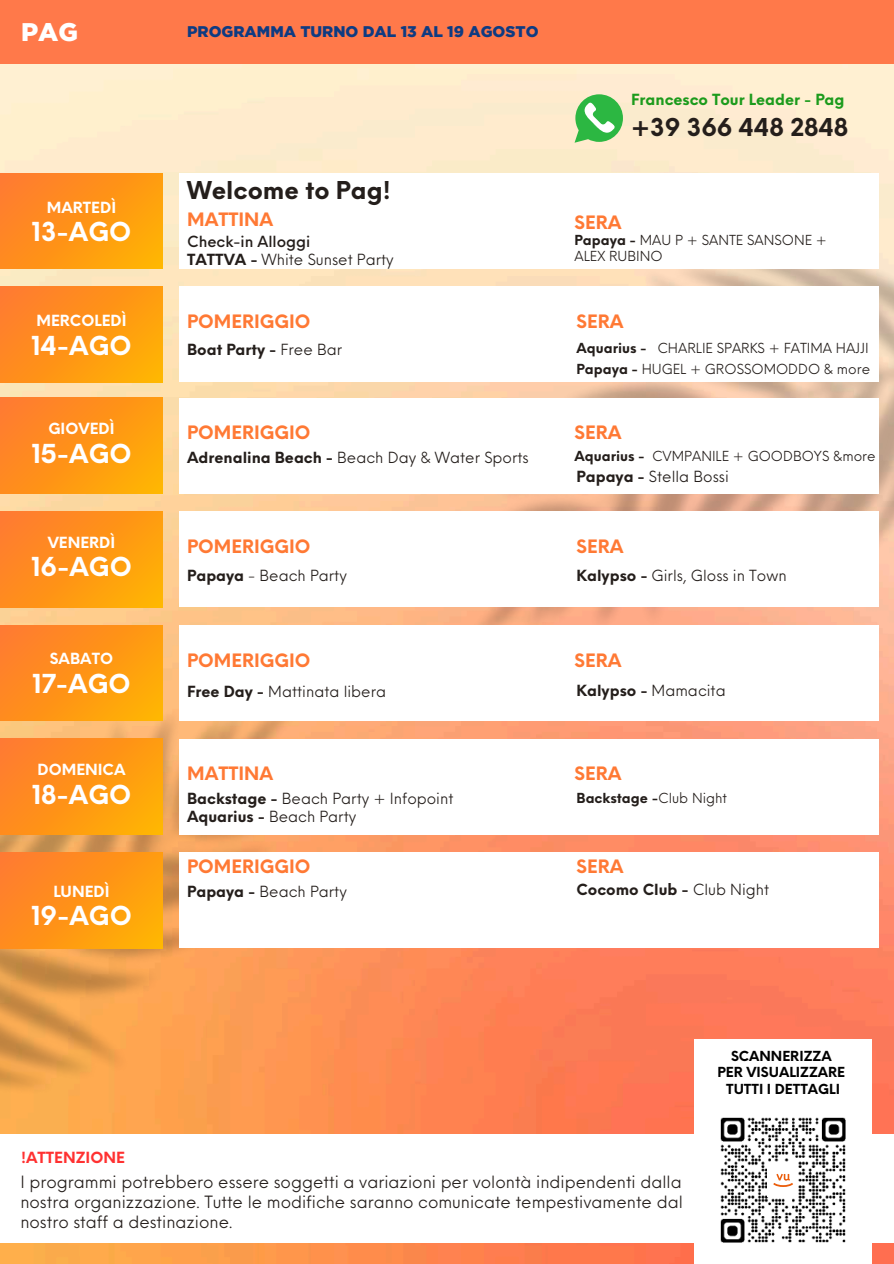
<style>
.page{position:relative;width:894px;height:1264px;background:#fff}
.page>*{position:absolute;margin:0;border:0;box-sizing:border-box;transform-origin:0 0}
.t1{font:700 25.5px "Neue Einstellung";color:#fff}
.t2{font:900 25.5px "Gotham";color:#fff}
.t3{font:700 24px "Neue Einstellung";color:#241e1b}
.t4{font:700 18px "Neue Einstellung";color:#ff7934}
.t5{font:16.5px/20.2px "Neue Einstellung";color:#241e1b;text-align:justify}
.t6{font:900 15.45px "Gotham";color:#0e3b82}
.t7{font:15px/18.3px "Neue Einstellung";color:#241e1b}
.t8{font:700 15px "Neue Einstellung";color:#241e1b}
.t9{font:700 15px "Neue Einstellung";color:#fff}
.t10{font:700 15px "Neue Einstellung";color:#1c9b1c}
.t11{font:500 15px "Neue Einstellung";color:#241e1b}
.t12{font:700 15px "Neue Einstellung";color:#ff3131}
.t13{font:13.5px/15.8px "Neue Einstellung";color:#241e1b}
.t14{font:700 13.5px/16.8px "Neue Einstellung";color:#000;text-align:center}
.t15{font:700 13.5px "Neue Einstellung";color:#241e1b}
.s1{font-weight:700}
.s2{font-weight:400}
</style>
<div class="page">
<img style="left:0;top:64px;width:893px;height:1199px">
<img style="left:437px;top:173px;width:456px;height:601px">
<img style="left:0;top:565px;width:332px;height:569px">
<div style="left:0;top:0;width:893px;height:64px;background:#ff794a"></div>
<div style="left:180px;top:173px;width:698px;height:96px;background:#fff"></div>
<div style="left:180px;top:286px;width:698px;height:96px;background:#fff"></div>
<div style="left:180px;top:397px;width:698px;height:96px;background:#fff"></div>
<div style="left:180px;top:511px;width:698px;height:96px;background:#fff"></div>
<div style="left:180px;top:625px;width:698px;height:95px;background:#fff"></div>
<div style="left:180px;top:738px;width:698px;height:96px;background:#fff"></div>
<div style="left:180px;top:852px;width:698px;height:96px;background:#fff"></div>
<div style="left:0;top:173px;width:163px;height:96px;background:linear-gradient(to right,#ff8128,#ffa907)"></div>
<div style="left:0;top:286px;width:163px;height:96px;background:linear-gradient(to right,#ff8128,#ffa907)"></div>
<div style="left:0;top:397px;width:163px;height:96px;background:linear-gradient(to right,#ff8128,#ffa907)"></div>
<div style="left:0;top:511px;width:163px;height:96px;background:linear-gradient(to right,#ff8128,#ffa907)"></div>
<div style="left:0;top:625px;width:163px;height:95px;background:linear-gradient(to right,#ff8028,#ffa907)"></div>
<div style="left:0;top:738px;width:163px;height:96px;background:linear-gradient(to right,#ff8128,#ffa907)"></div>
<div style="left:0;top:852px;width:163px;height:96px;background:linear-gradient(to right,#ff8128,#ffa907)"></div>
<div style="left:0;top:1134px;width:893px;height:109px;background:#fff"></div>
<div style="left:694px;top:1039px;width:177px;height:224px;background:#fff"></div>
<svg style="left:574px;top:94px;width:48px;height:49px"></svg>
<img style="left:720px;top:1117px;width:126px;height:126px">
<div style="left:766px;top:1163px;width:31px;height:34px;background:#fff"></div>
<div style="left:769px;top:1166px;width:27px;height:27px;border:1px solid #fff;border-radius:50%"></div>
<svg style="left:773px;top:1173px;width:19px;height:13px"></svg>
<h1 class="t2" style="left:21px;top:18px;width:59px">PAG</h1>
<p class="t6" style="left:187px;top:22px;width:353px">PROGRAMMA TURNO DAL 13 AL 19 AGOSTO</p>
<p class="t9" style="left:47px;top:193px;width:71px">MARTEDÌ</p>
<h1 class="t1" style="left:32px;top:208px;width:101px">13-AGO</h1>
<p class="t9" style="left:36px;top:307px;width:91px">MERCOLEDÌ</p>
<h2 class="t3" style="left:187px;top:168px;width:205px">Welcome to Pag!</h2>
<p class="t11" style="left:187px;top:228px;width:125px">Check-in Alloggi</p>
<p class="t4" style="left:187px;top:203px;width:87px">MATTINA</p>
<p class="t7" style="left:187px;top:249px;width:208px"><span class="s1">TATTVA -</span> White Sunset Party</p>
<p class="t4" style="left:187px;top:305px;width:125px">POMERIGGIO</p>
<p class="t10" style="left:631px;top:86px;width:215px">Francesco Tour Leader - Pag</p>
<h2 class="t3" style="left:631px;top:105px;width:219px">+39 366 448 2848</h2>
<p class="t4" style="left:574px;top:206px;width:48px">SERA</p>
<p class="t13" style="left:574px;top:231px;width:254px"><span class="s1">Papaya -</span> MAU P + SANTE SANSONE +<br>ALEX RUBINO</p>
<p class="t4" style="left:576px;top:305px;width:48px">SERA</p>
<h1 class="t1" style="left:31px;top:322px;width:102px">14-AGO</h1>
<p class="t9" style="left:48px;top:415px;width:68px">GIOVEDÌ</p>
<h1 class="t1" style="left:31px;top:430px;width:102px">15-AGO</h1>
<p class="t9" style="left:48px;top:528px;width:69px">VENERDÌ</p>
<h1 class="t1" style="left:31px;top:544px;width:102px">16-AGO</h1>
<p class="t9" style="left:50px;top:645px;width:65px">SABATO</p>
<h1 class="t1" style="left:32px;top:660px;width:100px">17-AGO</h1>
<p class="t9" style="left:37px;top:756px;width:89px">DOMENICA</p>
<h1 class="t1" style="left:32px;top:771px;width:101px">18-AGO</h1>
<p class="t9" style="left:53px;top:877px;width:58px">LUNEDÌ</p>
<h1 class="t1" style="left:31px;top:892px;width:102px">19-AGO</h1>
<p class="t12" style="left:21px;top:1143px;width:105px">!ATTENZIONE</p>
<p class="t8" style="left:187px;top:335px;width:157px">Boat Party - <span class="s2">Free Bar</span></p>
<p class="t13" style="left:576px;top:336px;width:295px;line-height:20.9px"><span class="s1">Aquarius -</span> CHARLIE SPARKS + FATIMA HAJJI<br><span class="s1">Papaya -</span> HUGEL + GROSSOMODDO &amp; more</p>
<p class="t4" style="left:187px;top:416px;width:125px">POMERIGGIO</p>
<p class="t4" style="left:574px;top:416px;width:48px">SERA</p>
<p class="t7" style="left:187px;top:447px;width:343px"><span class="s1">Adrenalina Beach -</span> Beach Day &amp; Water Sports</p>
<p class="t13" style="left:574px;top:447px;width:302px"><span class="s1">Aquarius -</span> CVMPANILE + GOODBOYS &amp;more</p>
<p class="t7" style="left:576px;top:465px;width:154px"><span class="s1">Papaya -</span> Stella Bossi</p>
<p class="t4" style="left:187px;top:530px;width:125px">POMERIGGIO</p>
<p class="t4" style="left:576px;top:530px;width:48px">SERA</p>
<p class="t7" style="left:187px;top:565px;width:161px"><span class="s1">Papaya</span> - Beach Party</p>
<p class="t7" style="left:576px;top:565px;width:211px"><span class="s1">Kalypso -</span> Girls, Gloss in Town</p>
<p class="t4" style="left:187px;top:644px;width:125px">POMERIGGIO</p>
<p class="t4" style="left:574px;top:644px;width:48px">SERA</p>
<p class="t7" style="left:187px;top:680px;width:200px"><span class="s1">Free Day -</span> Mattinata libera</p>
<p class="t8" style="left:576px;top:677px;width:151px">Kalypso - <span class="s2">Mamacita</span></p>
<p class="t4" style="left:187px;top:757px;width:87px">MATTINA</p>
<p class="t4" style="left:574px;top:757px;width:48px">SERA</p>
<p class="t7" style="left:187px;top:788px;width:268px"><span class="s1">Backstage -</span> Beach Party + Infopoint<br><span class="s1">Aquarius -</span> Beach Party</p>
<p class="t15" style="left:576px;top:785px;width:152px">Backstage -<span class="s2">Club Night</span></p>
<p class="t4" style="left:187px;top:850px;width:125px">POMERIGGIO</p>
<p class="t7" style="left:187px;top:880px;width:161px"><span class="s1">Papaya -</span> Beach Party</p>
<p class="t4" style="left:576px;top:850px;width:48px">SERA</p>
<p class="t8" style="left:576px;top:875px;width:194px">Cocomo Club - <span class="s2">Club Night</span></p>
<p class="t14" style="left:717px;top:1046px;width:129px">SCANNERIZZA<br>PER VISUALIZZARE<br>TUTTI I DETTAGLI</p>
<p class="t5" style="left:20px;top:1169px;width:663px">I programmi potrebbero essere soggetti a variazioni per volontà indipendenti dalla nostra organizzazione. Tutte le modifiche saranno comunicate tempestivamente dal nostro staff a destinazione.</p>
</div>
